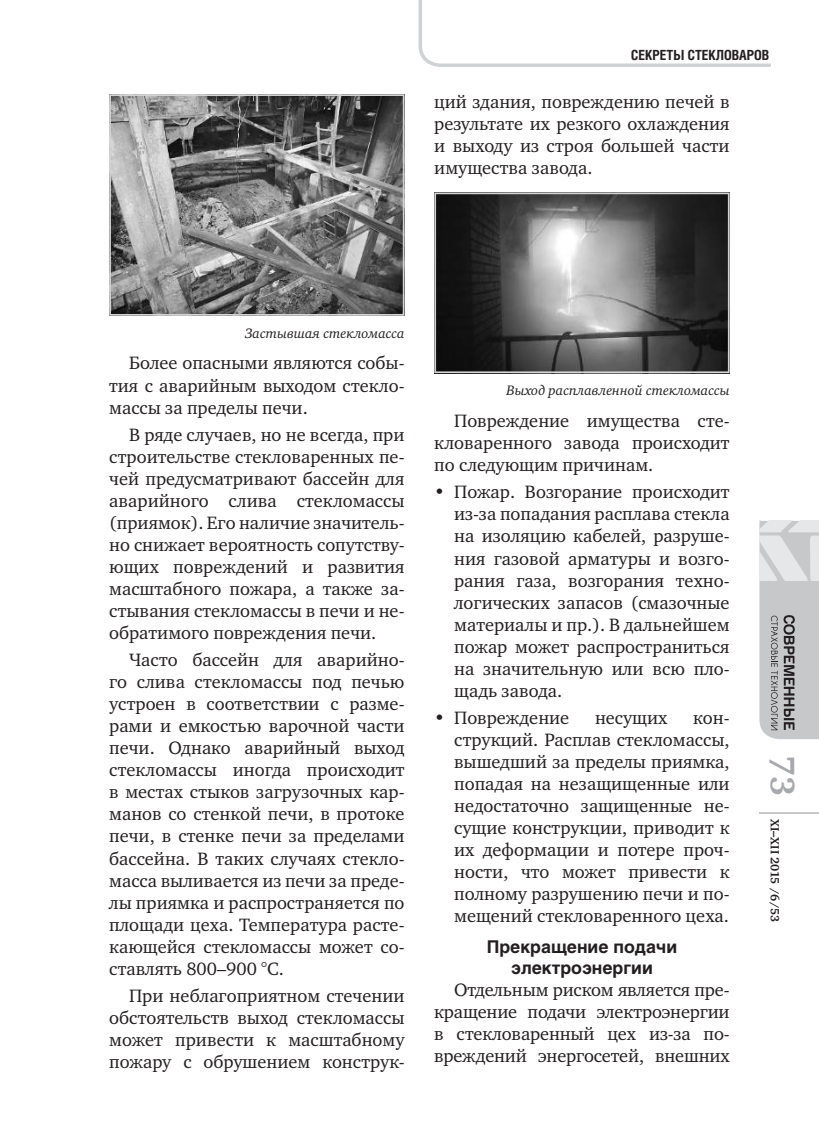
<style>
.page{position:relative;width:819px;height:1141px;background:#fff}
.page>*{position:absolute;margin:0;border:0;box-sizing:border-box;transform-origin:0 0}
.t1{font:700 35px "Charter ITC";color:#a8a9ad}
.t2{font:18.38px/22.1px "Charter ITC";color:#231f20;text-align:justify}
.t3{font:700 17.5px/21px "Helios";color:#231f20;text-align:center}
.t4{font:italic 14px "Charter ITC";color:#231f20}
.t5{font:700 14px "Helios Cond";color:#231f20}
.t6{font:700 12.25px "Charter ITC";letter-spacing:-.005em;color:#231f20}
</style>
<div class="page">
<hr style="left:759px;top:812px;width:60px;height:2px;background:#c7c8ca">
<svg style="left:759px;top:521px;width:60px;height:218px;background:#c3c3c5"></svg>
<svg style="left:418px;top:0;width:353px;height:67px"></svg>
<img style="left:112px;top:97px;width:289px;height:216px">
<div style="left:109px;top:94px;width:295px;height:222px;border:2px solid #d1d2d4"></div>
<img style="left:437px;top:195px;width:289px;height:175px">
<div style="left:434px;top:192px;width:295px;height:181px;border:2px solid #d1d2d4"></div>
<p class="t5" style="left:631px;top:47px;width:139px">СЕКРЕТЫ СТЕКЛОВАРОВ</p>
<p class="t2" style="left:434px;top:90px;width:297px">ций здания, повреждению печей в результате их резкого охлаждения и выходу из строя большей части имущества завода.</p>
<p class="t4" style="left:245px;top:324px;width:161px">Застывшая стекломасса</p>
<p class="t2" style="left:109px;top:352px;width:297px;text-indent:20px">Более опасными являются собы&shy;тия с аварийным выходом стекло&shy;массы за пределы печи.</p>
<p class="t2" style="left:109px;top:423px;width:297px;text-indent:20px">В ряде случаев, но не всегда, при строительстве стекловаренных пе&shy;чей предусматривают бассейн для аварийного слива стекломассы (приямок). Его наличие значитель&shy;но снижает вероятность сопутству&shy;ющих повреждений и развития масштабного пожара, а также за&shy;стывания стекломассы в печи и не&shy;обратимого повреждения печи.</p>
<p class="t2" style="left:109px;top:649px;width:297px;text-indent:20px">Часто бассейн для аварийно&shy;го слива стекломассы под печью устроен в соответствии с разме&shy;рами и емкостью варочной части печи. Однако аварийный выход стекломассы иногда происходит в местах стыков загрузочных кар&shy;манов со стенкой печи, в протоке печи, в стенке печи за пределами бассейна. В таких случаях стекло&shy;масса выливается из печи за преде&shy;лы приямка и распространяется по площади цеха. Температура расте&shy;кающейся стекломассы может со&shy;ставлять 800–900 °С.</p>
<p class="t2" style="left:109px;top:984px;width:297px;text-indent:20px">При неблагоприятном стечении обстоятельств выход стекломассы может привести к масштабному пожару с обрушением конструк-</p>
<p class="t4" style="left:506px;top:382px;width:225px">Выход расплавленной стекломассы</p>
<p class="t2" style="left:434px;top:410px;width:297px;text-indent:20px">Повреждение имущества сте&shy;кловаренного завода происходит по следующим причинам.</p>
<p class="t2" style="left:454px;top:481px;width:277px;text-indent:-20px">• Пожар. Возгорание происходит из-за попадания расплава стекла на изоляцию кабелей, разруше&shy;ния газовой арматуры и возго&shy;рания газа, возгорания техно&shy;логических запасов (смазочные материалы и пр.). В дальнейшем пожар может распространиться на значительную или всю пло&shy;щадь завода.</p>
<p class="t2" style="left:434px;top:707px;width:136px">• Повреждение</p>
<p class="t2" style="left:595px;top:707px;width:74px">несущих</p>
<p class="t2" style="left:454px;top:707px;width:277px;text-indent:239px">кон&shy;струкций. Расплав стекломассы, вышедший за пределы приямка, попадая на незащищенные или недостаточно защищенные не&shy;сущие конструкции, приводит к их деформации и потере проч&shy;ности, что может привести к полному разрушению печи и по&shy;мещений стекловаренного цеха.</p>
<p class="t3" style="left:486px;top:936px;width:192px">Прекращение подачи электроэнергии</p>
<p class="t2" style="left:434px;top:979px;width:297px;text-indent:20px">Отдельным риском является пре&shy;кращение подачи электроэнергии в стекловаренный цех из-за по&shy;вреждений энергосетей, внешних</p>
<h1 class="t1" style="left:804px;top:755px;width:42px;rotate:90deg">73</h1>
<p class="t6" style="left:782px;top:819px;width:105px;rotate:90deg">XI–XII 2015 /6/53</p>
</div>
